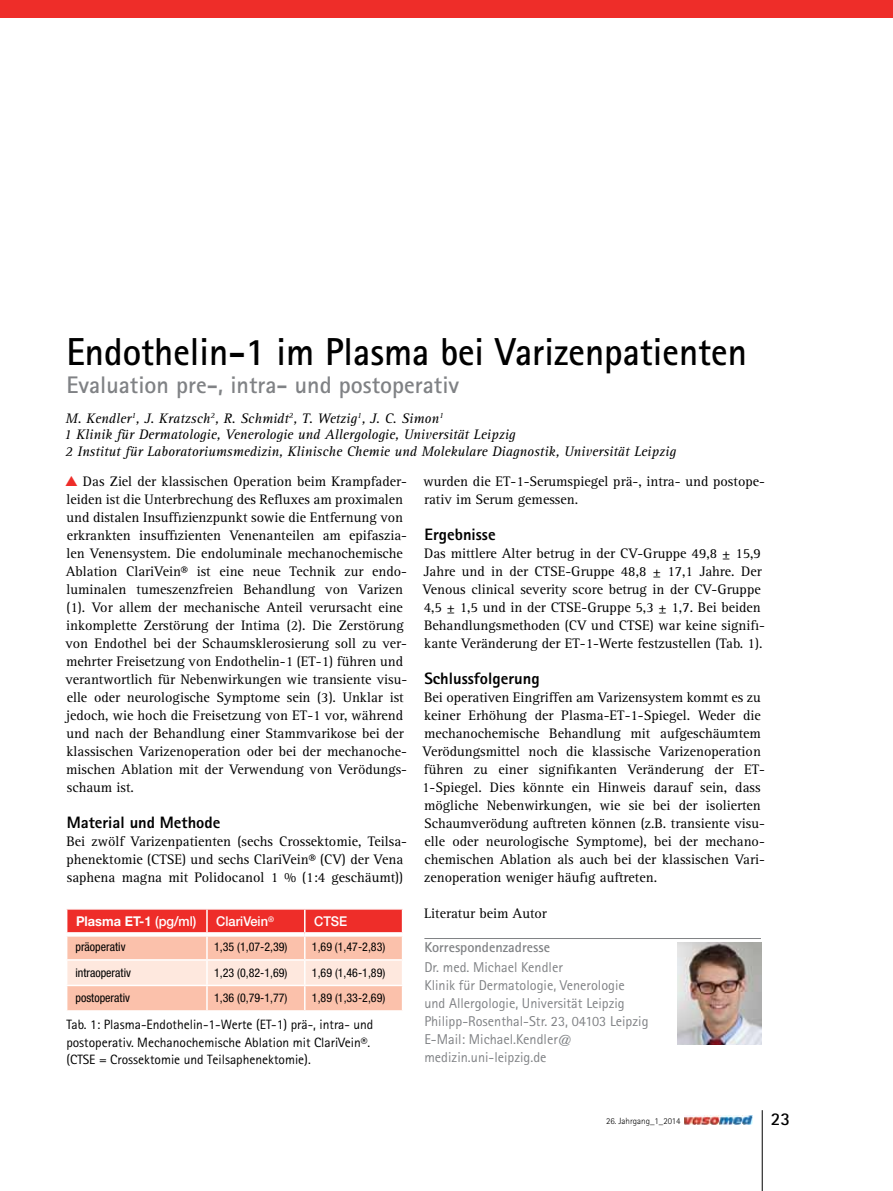
<style>
.page{position:relative;width:893px;height:1191px;background:#fff}
.page>*{position:absolute;margin:0;border:0;box-sizing:border-box;transform-origin:0 0}
.t1{font:700 39px "Rotis Sans Serif Std";color:#000;scale:.95 1}
.t2{font:700 24px "Rotis Sans Serif Std";color:#808285}
.t3{font:700 18px "Rotis Sans Serif Std";color:#000}
.t4{font:800 16.5px "Rotis Sans Serif Std";color:#000}
.t5{font:14.25px/18px "Rotis Serif Std";color:#000}
.t6{font:italic 14.25px/16.5px "Rotis Serif Std";color:#000}
.t7{font:14.25px/18px "Rotis Sans Serif Std";color:#808285}
.t8{font:700 14.25px "Rotis Sans Serif Std";color:#808285}
.t9{font:13.5px/17.2px "Rotis Sans Serif Std";color:#000}
.t10{font:700 13.5px "Helvetica Neue LT Std";color:#fff;scale:.95 1}
.t11{font:500 13.5px "Helvetica Neue LT Std";color:#fff;scale:.95 1}
.t12{font:condensed 12px "Helvetica Neue LT Std";color:#000}
.t13{font:300 9px "Rotis Sans Serif Std";color:#000}
.s1{color:#ee2d29}
.s2{font-weight:500}
</style>
<div class="page">
<hr style="left:762px;top:1110px;width:1px;height:81px;background:#000">
<div style="left:0;top:0;width:893px;height:17px;background:#ee2d29"></div>
<img style="left:684px;top:1115px;width:68px;height:9px">
<hr style="left:424px;top:938px;width:337px;height:1px;background:#808285">
<img style="left:677px;top:942px;width:84px;height:102px">
<svg style="left:66px;top:909px;width:337px;height:102px;background:#f9ad9f"></svg>
<svg style="left:66px;top:932px;width:141px;height:4px"></svg>
<svg style="left:207px;top:932px;width:98px;height:4px"></svg>
<svg style="left:305px;top:932px;width:98px;height:4px"></svg>
<h1 class="t1" style="left:66px;top:327px;width:718px">Endothelin-1 im Plasma bei Varizenpatienten</h1>
<h2 class="t2" style="left:66px;top:370px;width:394px">Evaluation pre-, intra- und postoperativ</h2>
<p class="t6" style="left:64px;top:410px;width:614px">M. Kendler<sup>1</sup>, J. Kratzsch<sup>2</sup>, R. Schmidt<sup>2</sup>, T. Wetzig<sup>1</sup>, J. C. Simon<sup>1<br></sup>1 Klinik für Dermatologie, Venerologie und Allergologie, Universität Leipzig<br>2 Institut für Laboratoriumsmedizin, Klinische Chemie und Molekulare Diagnostik, Universität Leipzig</p>
<p class="t5" style="left:65px;top:473px;width:343px"><span class="s1">▲</span> Das Ziel der klassischen Operation beim Krampfader&shy;leiden ist die Unterbrechung des Refluxes am proximalen und distalen Insuffizienzpunkt sowie die Entfernung von erkrankten insuffizienten Venenanteilen am epifaszia&shy;len Venensystem. Die endoluminale mechanochemische Ablation ClariVein® ist eine neue Technik zur endo&shy;luminalen tumeszenzfreien Behandlung von Varizen (1). Vor allem der mechanische Anteil verursacht eine inkomplette Zerstörung der Intima (2). Die Zerstörung von Endothel bei der Schaumsklerosierung soll zu ver&shy;mehrter Freisetzung von Endothelin-1 (ET-1) führen und verantwortlich für Nebenwirkungen wie transiente visu&shy;elle oder neurologische Symptome sein (3). Unklar ist jedoch, wie hoch die Freisetzung von ET-1 vor, während und nach der Behandlung einer Stammvarikose bei der klassischen Varizenoperation oder bei der mechanoche&shy;mischen Ablation mit der Verwendung von Verödungs&shy;schaum ist.</p>
<p class="t4" style="left:67px;top:812px;width:155px">Material und Methode</p>
<p class="t5" style="left:66px;top:833px;width:342px">Bei zwölf Varizenpatienten (sechs Crossektomie, Teilsa&shy;phenektomie (CTSE) und sechs ClariVein® (CV) der Vena saphena magna mit Polidocanol 1 % (1:4 geschäumt))</p>
<p class="t5" style="left:424px;top:473px;width:343px">wurden die ET-1-Serumspiegel prä-, intra- und postope&shy;rativ im Serum gemessen.</p>
<p class="t4" style="left:424px;top:524px;width:73px">Ergebnisse</p>
<p class="t5" style="left:422px;top:545px;width:344px">Das mittlere Alter betrug in der CV-Gruppe 49,8 ± 15,9<br>Jahre und in der CTSE-Gruppe 48,8 ± 17,1 Jahre. Der Venous clinical severity score betrug in der CV-Gruppe 4,5 ± 1,5 und in der CTSE-Gruppe 5,3 ± 1,7. Bei beiden Behandlungsmethoden (CV und CTSE) war keine signifi&shy;kante Veränderung der ET-1-Werte festzustellen (Tab. 1).</p>
<p class="t4" style="left:424px;top:668px;width:117px">Schlussfolgerung</p>
<p class="t5" style="left:422px;top:689px;width:344px">Bei operativen Eingriffen am Varizensystem kommt es zu keiner Erhöhung der Plasma-ET-1-Spiegel. Weder die mechanochemische Behandlung mit aufgeschäumtem Verödungsmittel noch die klassische Varizenoperation führen zu einer signifikanten Veränderung der ET-1-Spiegel. Dies könnte ein Hinweis darauf sein, dass mögliche Nebenwirkungen, wie sie bei der isolierten Schaumverödung auftreten können (z.B. transiente visu&shy;elle oder neurologische Symptome), bei der mechano&shy;chemischen Ablation als auch bei der klassischen Vari&shy;zenoperation weniger häufig auftreten.</p>
<p class="t5" style="left:424px;top:905px;width:124px">Literatur beim Autor</p>
<p class="t8" style="left:424px;top:937px;width:127px">Korrespondenzadresse</p>
<p class="t7" style="left:424px;top:958px;width:226px">Dr. med. Michael Kendler<br>Klinik für Dermatologie, Venerologie und Allergologie, Universität Leipzig Philipp-Rosenthal-Str. 23, 04103 Leipzig E-Mail: Michael.Kendler@ medizin.uni-leipzig.de</p>
<p class="t10" style="left:76px;top:913px;width:128px">Plasma ET-1 <span class="s2">(pg/ml)</span></p>
<p class="t11" style="left:216px;top:913px;width:62px">ClariVein<sup>®</sup></p>
<p class="t11" style="left:314px;top:913px;width:37px">CTSE</p>
<p class="t12" style="left:75px;top:940px;width:52px">präoperativ</p>
<p class="t12" style="left:214px;top:940px;width:75px">1,35 (1,07-2,39)</p>
<p class="t12" style="left:312px;top:940px;width:75px">1,69 (1,47-2,83)</p>
<p class="t12" style="left:75px;top:965px;width:57px">intraoperativ</p>
<p class="t12" style="left:214px;top:965px;width:75px">1,23 (0,82-1,69)</p>
<p class="t12" style="left:312px;top:965px;width:75px">1,69 (1,46-1,89)</p>
<p class="t12" style="left:75px;top:991px;width:56px">postoperativ</p>
<p class="t12" style="left:214px;top:991px;width:75px">1,36 (0,79-1,77)</p>
<p class="t12" style="left:312px;top:991px;width:75px">1,89 (1,33-2,69)</p>
<p class="t9" style="left:66px;top:1016px;width:309px">Tab. 1: Plasma-Endothelin-1-Werte (ET-1) prä-, intra- und postoperativ. Mechanochemische Ablation mit ClariVein®. (CTSE = Crossektomie und Teilsaphenektomie).</p>
<p class="t13" style="left:606px;top:1115px;width:76px">26. Jahrgang_1_2014</p>
<p class="t3" style="left:771px;top:1107px;width:21px">23</p>
</div>
